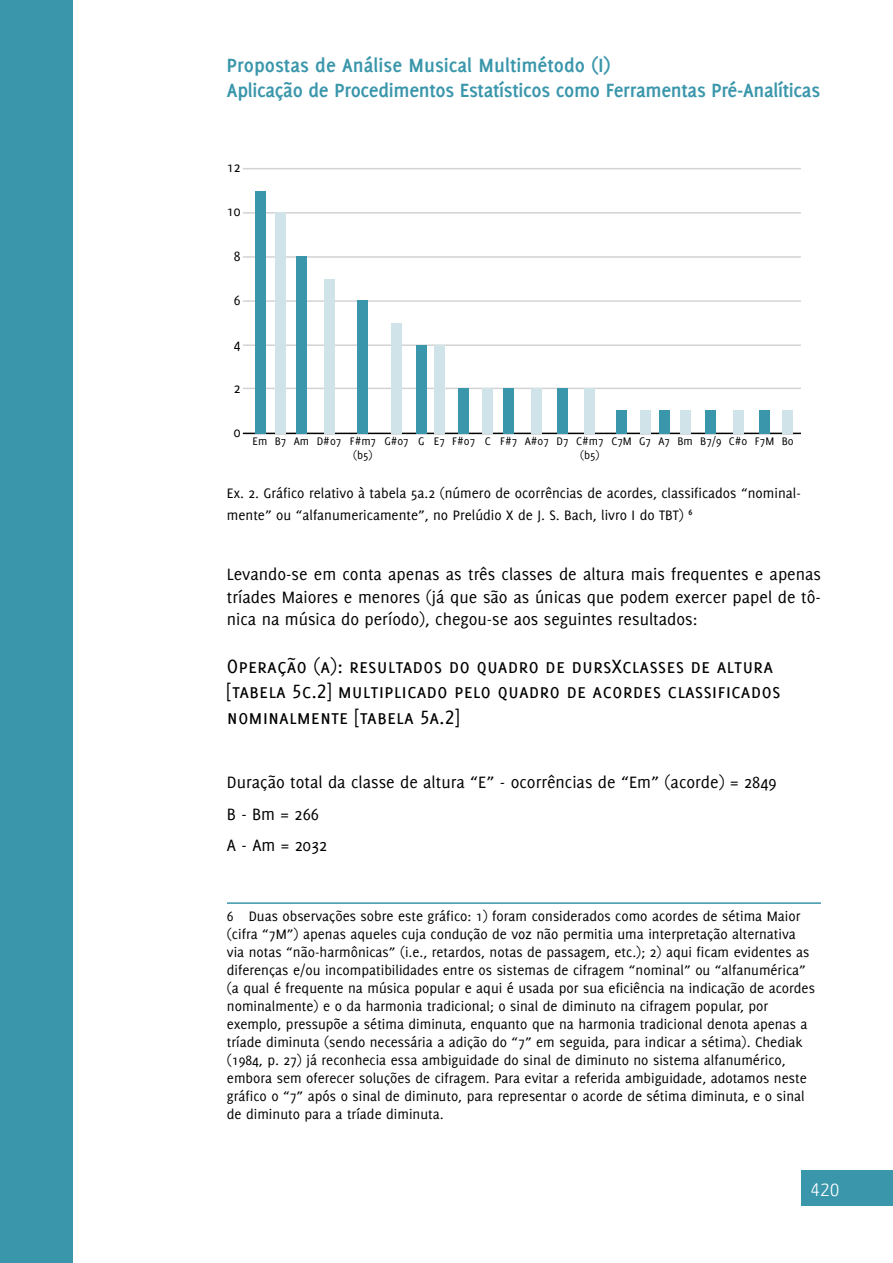
<style>
.page{position:relative;width:893px;height:1263px;background:#fff}
.page>*{position:absolute;margin:0;border:0;box-sizing:border-box;transform-origin:0 0}
.t1{font:21px/25.2px "Delicious Small Caps";color:#000}
.t2{font:700 21px/25.2px "Delicious";letter-spacing:-.015em;color:#3a96ab}
.t3{font:300 21px "Yanone Kaffeesatz";color:#fff}
.t4{font:18px/22.5px "Delicious";color:#000;text-align:justify}
.t5{font:15px/18px "Delicious";color:#000}
.t6{font:12px/13.5px "Delicious";color:#000;text-align:center}
</style>
<div class="page">
<div style="left:802px;top:1170px;width:91px;height:36px;background:#3a96ab"></div>
<div style="left:0;top:0;width:72px;height:1263px;background:#3a96ab"></div>
<hr style="left:227px;top:902px;width:594px;height:2px;background:#3a96ab">
<hr style="left:243px;top:433px;width:558px;height:1px;background:#000">
<hr style="left:243px;top:388px;width:558px;height:1px;background:#d1d3d4">
<hr style="left:243px;top:344px;width:558px;height:2px;background:#d1d3d4">
<hr style="left:243px;top:300px;width:558px;height:2px;background:#d1d3d4">
<hr style="left:243px;top:256px;width:558px;height:2px;background:#d1d3d4">
<hr style="left:243px;top:212px;width:558px;height:2px;background:#d1d3d4">
<hr style="left:243px;top:168px;width:558px;height:1px;background:#d1d3d4">
<div style="left:276px;top:212px;width:10px;height:221px;background:#cfe3e8"></div>
<div style="left:434px;top:345px;width:10px;height:88px;background:#cfe3e8"></div>
<div style="left:585px;top:388px;width:10px;height:45px;background:#cfe3e8"></div>
<div style="left:733px;top:410px;width:10px;height:23px;background:#cfe3e8"></div>
<div style="left:296px;top:256px;width:11px;height:177px;background:#3a96ab"></div>
<div style="left:459px;top:388px;width:10px;height:45px;background:#3a96ab"></div>
<div style="left:616px;top:410px;width:11px;height:23px;background:#3a96ab"></div>
<div style="left:760px;top:410px;width:10px;height:23px;background:#3a96ab"></div>
<div style="left:324px;top:279px;width:10px;height:154px;background:#cfe3e8"></div>
<div style="left:483px;top:388px;width:10px;height:45px;background:#cfe3e8"></div>
<div style="left:640px;top:410px;width:10px;height:23px;background:#cfe3e8"></div>
<div style="left:783px;top:410px;width:10px;height:23px;background:#cfe3e8"></div>
<div style="left:358px;top:300px;width:10px;height:133px;background:#3a96ab"></div>
<div style="left:504px;top:388px;width:10px;height:45px;background:#3a96ab"></div>
<div style="left:659px;top:410px;width:10px;height:23px;background:#3a96ab"></div>
<div style="left:392px;top:323px;width:10px;height:110px;background:#cfe3e8"></div>
<div style="left:532px;top:388px;width:10px;height:45px;background:#cfe3e8"></div>
<div style="left:680px;top:410px;width:10px;height:23px;background:#cfe3e8"></div>
<div style="left:255px;top:190px;width:10px;height:243px;background:#3a96ab"></div>
<div style="left:416px;top:345px;width:10px;height:88px;background:#3a96ab"></div>
<div style="left:557px;top:388px;width:10px;height:45px;background:#3a96ab"></div>
<div style="left:706px;top:410px;width:10px;height:23px;background:#3a96ab"></div>
<h1 class="t2" style="left:227px;top:52px;width:595px">Propostas de Análise Musical Multimétodo (I)<br>Aplicação de Procedimentos Estatísticos como Ferramentas Pré-Analíticas</h1>
<p class="t5" style="left:227px;top:158px;width:15px">12</p>
<p class="t5" style="left:227px;top:202px;width:15px">10</p>
<p class="t5" style="left:234px;top:246px;width:8px">8</p>
<p class="t5" style="left:234px;top:290px;width:8px">6</p>
<p class="t5" style="left:234px;top:335px;width:8px">4</p>
<p class="t5" style="left:234px;top:379px;width:8px">2</p>
<p class="t5" style="left:234px;top:423px;width:8px">0</p>
<p class="t6" style="left:253px;top:435px;width:16px">Em</p>
<p class="t6" style="left:384px;top:435px;width:41px">G#o7 G</p>
<p class="t6" style="left:500px;top:435px;width:70px">F#7 A#o7 D7</p>
<p class="t6" style="left:658px;top:435px;width:64px">A7 Bm B7/9</p>
<p class="t6" style="left:275px;top:435px;width:13px">B7</p>
<p class="t6" style="left:434px;top:435px;width:12px">E7</p>
<p class="t6" style="left:576px;top:435px;width:29px">C#m7 (b5)</p>
<p class="t6" style="left:294px;top:435px;width:84px">Am D#o7 F#m7</p>
<p class="t6" style="left:452px;top:435px;width:40px">F#o7 C</p>
<p class="t6" style="left:611px;top:435px;width:41px">C7M G7</p>
<p class="t6" style="left:729px;top:435px;width:66px">C#o F7M Bo</p>
<p class="t6" style="left:353px;top:448px;width:21px">(b5)</p>
<p class="t5" style="left:227px;top:481px;width:575px;line-height:22.5px">Ex. 2. Gráfico relativo à tabela 5a.2 (número de ocorrências de acordes, classificados “nominal&shy;mente” ou “alfanumericamente”, no Prelúdio X de J. S. Bach, livro I do TBT) <sup>6</sup></p>
<p class="t4" style="left:227px;top:563px;width:596px">Levando-se em conta apenas as três classes de altura mais frequentes e apenas tríades Maiores e menores (já que são as únicas que podem exercer papel de tô&shy;nica na música do período), chegou-se aos seguintes resultados:</p>
<h1 class="t1" style="left:227px;top:653px;width:555px">Operação (a): resultados do quadro de dursXclasses de altura [tabela 5c.2] multiplicado pelo quadro de acordes classificados nominalmente [tabela 5a.2]</h1>
<p class="t4" style="left:227px;top:766px;width:551px;line-height:31.5px;text-align:left">Duração total da classe de altura “E” - ocorrências de “Em” (acorde) = 2849<br>B - Bm = 266<br>A - Am = 2032</p>
<p class="t5" style="left:227px;top:907px;width:590px">6 Duas observações sobre este gráfico: 1) foram considerados como acordes de sétima Maior (cifra “7M”) apenas aqueles cuja condução de voz não permitia uma interpretação alternativa via notas “não-harmônicas” (i.e., retardos, notas de passagem, etc.); 2) aqui ficam evidentes as diferenças e/ou incompatibilidades entre os sistemas de cifragem “nominal” ou “alfanumérica” (a qual é frequente na música popular e aqui é usada por sua eficiência na indicação de acordes nominalmente) e o da harmonia tradicional; o sinal de diminuto na cifragem popular, por exemplo, pressupõe a sétima diminuta, enquanto que na harmonia tradicional denota apenas a tríade diminuta (sendo necessária a adição do “7” em seguida, para indicar a sétima). Chediak (1984, p. 27) já reconhecia essa ambiguidade do sinal de diminuto no sistema alfanumérico, embora sem oferecer soluções de cifragem. Para evitar a referida ambiguidade, adotamos neste gráfico o “7” após o sinal de diminuto, para representar o acorde de sétima diminuta, e o sinal de diminuto para a tríade diminuta.</p>
<h1 class="t3" style="left:811px;top:1175px;width:30px">420</h1>
</div>
